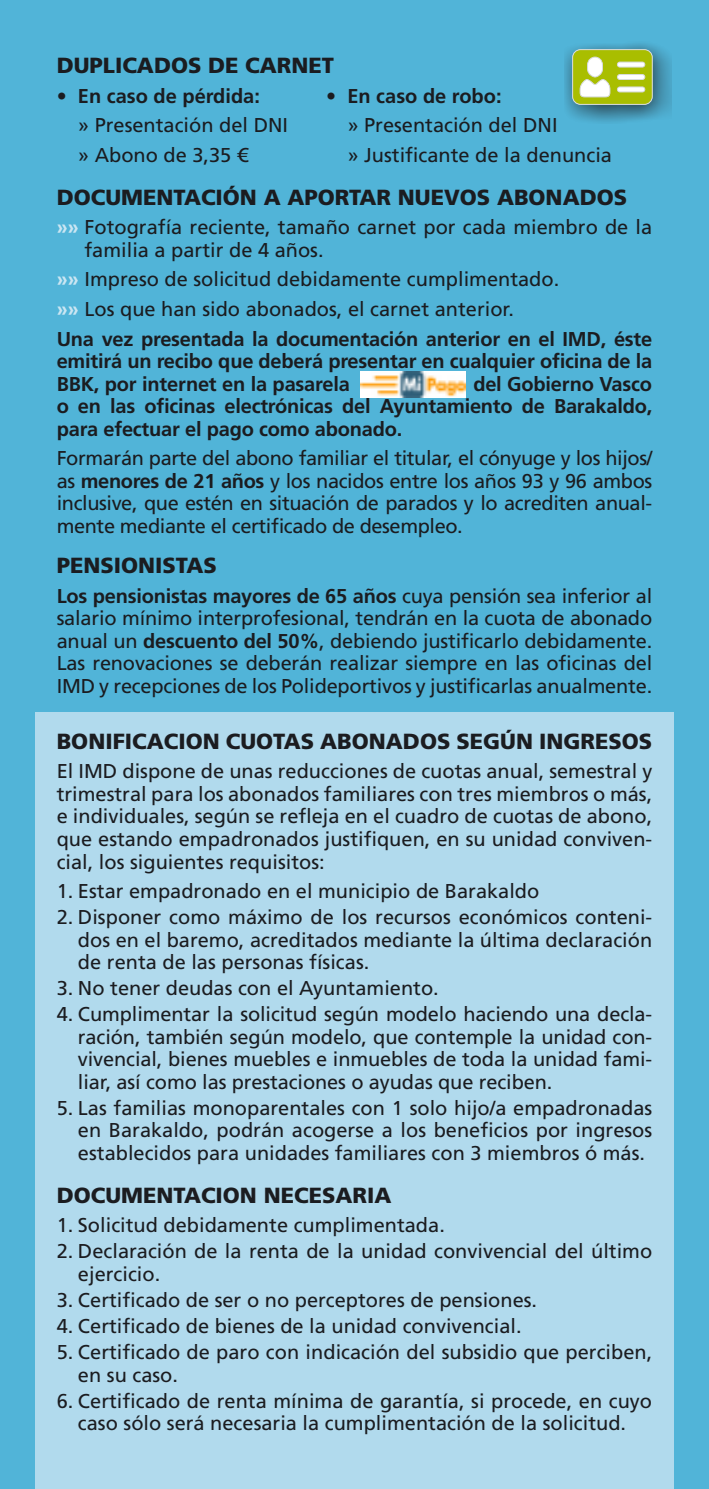
<style>
.page{position:relative;width:709px;height:1489px;background:#fff}
.page>*{position:absolute;margin:0;border:0;box-sizing:border-box;transform-origin:0 0}
.t1{font:900 22px "Frutiger LT Std";color:#1b1c20}
.t2{font:20px/22.5px "Frutiger LT Std";color:#1b1c20;text-align:justify}
.t3{font:700 20px/22.5px "Frutiger LT Std";letter-spacing:-.01em;color:#1b1c20}
.s1{font-weight:400}
.s2{font-weight:700;color:#cbe6f3}
.s3{font-weight:700}
</style>
<div class="page">
<div style="left:0;top:0;width:709px;height:1488px;background:#51b4d8"></div>
<div style="left:35px;top:712px;width:638px;height:776px;background:#b1daed"></div>
<div style="left:564px;top:41px;width:108px;height:83px;background:#1b1c20;opacity:.75"></div>
<svg style="left:572px;top:49px;width:81px;height:56px;background:#becd52"></svg>
<img style="left:360px;top:371px;width:105px;height:26px">
<p class="t1" style="left:57px;top:52px;width:279px">DUPLICADOS DE CARNET</p>
<p class="t3" style="left:57px;top:85px;width:205px"><span class="s1">•</span> En caso de pérdida:</p>
<p class="t3" style="left:326px;top:85px;width:177px"><span class="s1">•</span> En caso de robo:</p>
<p class="t2" style="left:78px;top:114px;width:212px">» Presentación del DNI</p>
<p class="t2" style="left:347px;top:114px;width:212px">» Presentación del DNI</p>
<p class="t2" style="left:78px;top:144px;width:172px">» Abono de 3,35 €</p>
<p class="t2" style="left:347px;top:144px;width:266px">» Justificante de la denuncia</p>
<p class="t1" style="left:57px;top:184px;width:572px">DOCUMENTACIÓN A APORTAR NUEVOS ABONADOS</p>
<p class="t2" style="left:84px;top:216px;width:569px;text-indent:-28px"><span class="s2">»»</span> Fotografía reciente, tamaño carnet por cada miembro de la familia a partir de 4 años.</p>
<p class="t2" style="left:57px;top:265px;width:597px;line-height:29.5px;text-align:left"><span class="s2">»»</span> Impreso de solicitud debidamente cumplimentado.<br><span class="s2">»»</span> Los que han sido abonados, el carnet anterior.<br><span class="s3">Una vez presentada la documentación anterior en el IMD, éste</span></p>
<p class="t3" style="left:57px;top:350px;width:597px">emitirá un recibo que deberá presentar en cualquier oficina de la<br>BBK, por internet en la pasarela</p>
<p class="t3" style="left:57px;top:372px;width:597px;text-align:justify;text-indent:416px">del Gobierno Vasco o en las oficinas electrónicas del Ayuntamiento de Barakaldo, para efectuar el pago como abonado.</p>
<p class="t2" style="left:57px;top:447px;width:597px">Formarán parte del abono familiar el titular, el cónyuge y los hijos/ as <span class="s3">menores de 21 años</span> y los nacidos entre los años 93 y 96 ambos inclusive, que estén en situación de parados y lo acrediten anual&shy;mente mediante el certificado de desempleo.</p>
<p class="t1" style="left:57px;top:552px;width:162px">PENSIONISTAS</p>
<p class="t2" style="left:57px;top:584px;width:597px"><span class="s3">Los pensionistas mayores de 65 años</span> cuya pensión sea inferior al salario mínimo interprofesional, tendrán en la cuota de abonado anual un <span class="s3">descuento del 50%</span>, debiendo justificarlo debidamente.<br>Las renovaciones se deberán realizar siempre en las oficinas del IMD y recepciones de los Polideportivos y justificarlas anualmente.</p>
<p class="t1" style="left:57px;top:727px;width:597px">BONIFICACION CUOTAS ABONADOS SEGÚN INGRESOS</p>
<p class="t2" style="left:57px;top:760px;width:597px">El IMD dispone de unas reducciones de cuotas anual, semestral y trimestral para los abonados familiares con tres miembros o más, e individuales, según se refleja en el cuadro de cuotas de abono, que estando empadronados justifiquen, en su unidad conviven&shy;cial, los siguientes requisitos:</p>
<p class="t2" style="left:57px;top:880px;width:484px">1. Estar empadronado en el municipio de Barakaldo</p>
<p class="t2" style="left:78px;top:906px;width:576px;text-indent:-21px">2. Disponer como máximo de los recursos económicos conteni&shy;dos en el baremo, acreditados mediante la última declaración de renta de las personas físicas.</p>
<p class="t2" style="left:57px;top:977px;width:383px">3. No tener deudas con el Ayuntamiento.</p>
<p class="t2" style="left:78px;top:1003px;width:576px;text-indent:-21px">4. Cumplimentar la solicitud según modelo haciendo una decla&shy;ración, también según modelo, que contemple la unidad con&shy;vivencial, bienes muebles e inmuebles de toda la unidad fami&shy;liar, así como las prestaciones o ayudas que reciben.</p>
<p class="t2" style="left:78px;top:1096px;width:576px;text-indent:-21px">5. Las familias monoparentales con 1 solo hijo/a empadronadas en Barakaldo, podrán acogerse a los beneficios por ingresos establecidos para unidades familiares con 3 miembros ó más.</p>
<p class="t1" style="left:57px;top:1181px;width:336px">DOCUMENTACION NECESARIA</p>
<p class="t2" style="left:57px;top:1214px;width:389px">1. Solicitud debidamente cumplimentada.</p>
<p class="t2" style="left:78px;top:1240px;width:576px;text-indent:-21px">2. Declaración de la renta de la unidad convivencial del último ejercicio.</p>
<p class="t2" style="left:57px;top:1288px;width:482px">3. Certificado de ser o no perceptores de pensiones.</p>
<p class="t2" style="left:57px;top:1314px;width:466px">4. Certificado de bienes de la unidad convivencial.</p>
<p class="t2" style="left:78px;top:1340px;width:576px;text-indent:-21px">5. Certificado de paro con indicación del subsidio que perciben, en su caso.</p>
<p class="t2" style="left:57px;top:1389px;width:597px;text-align:center">6. Certificado de renta mínima de garantía, si procede, en cuyo caso sólo será necesaria la cumplimentación de la solicitud.</p>
</div>
